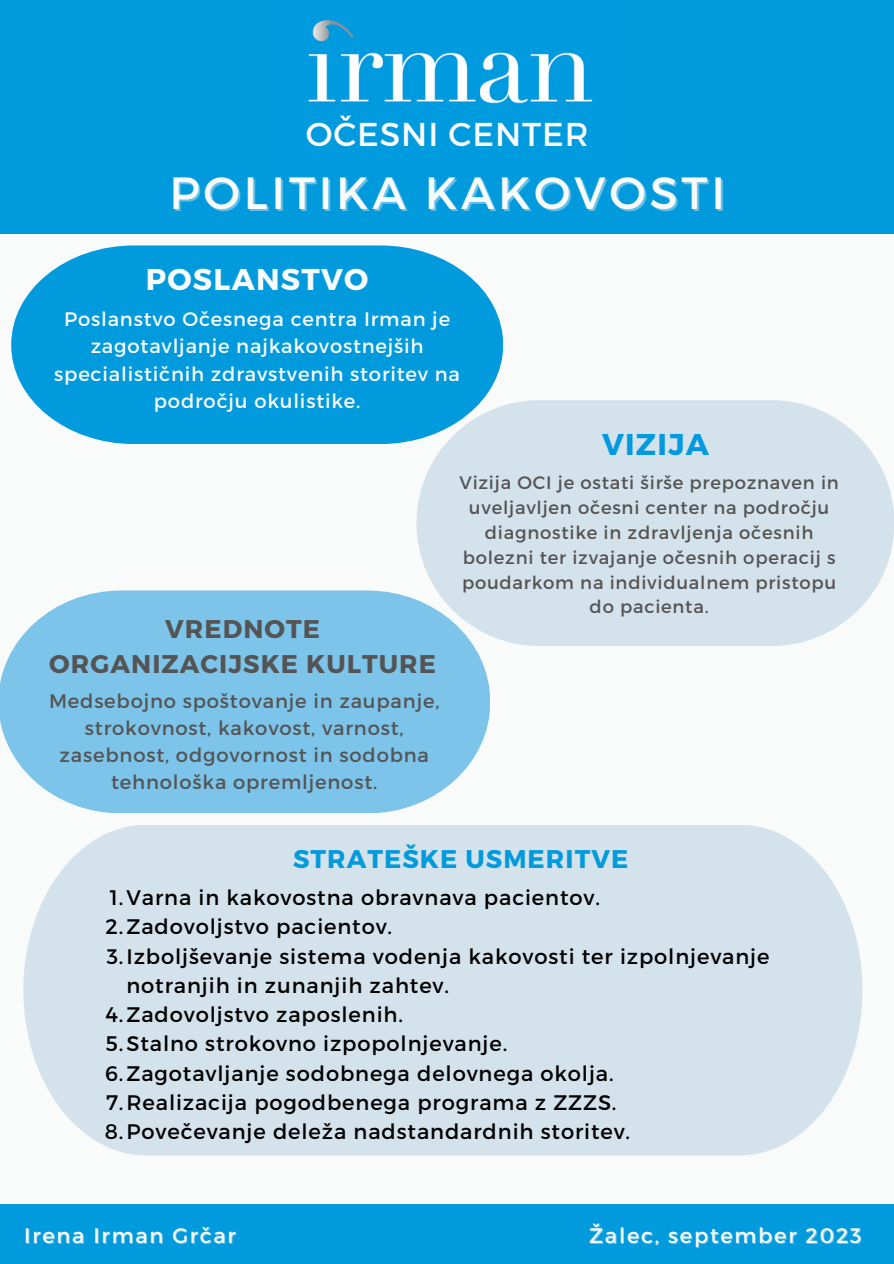
<style>
.page{position:relative;width:894px;height:1264px;background:#fff}
.page>*{position:absolute;margin:0;border:0;box-sizing:border-box;transform-origin:0 0}
.t1{font:45px "Montserrat";letter-spacing:.085em;color:#f9fbfa}
.t2{font:33px "Montserrat";letter-spacing:.025em;color:#f9fbfa}
.t3{font:700 30px "Montserrat";letter-spacing:.04em;color:#f9fbfa}
.t4{font:700 30px "Montserrat";letter-spacing:.04em;color:#019ade}
.t5{font:700 25.5px/35px "Montserrat";letter-spacing:.04em;color:#545454;text-align:center}
.t6{font:700 25.5px "Montserrat";letter-spacing:.04em;color:#009add}
.t7{font:21px/29.2px "Montserrat";letter-spacing:.04em;color:#000}
.t8{font:21px "Montserrat";letter-spacing:.085em;color:#f9fbfa}
.t9{font:19.5px/27px "Montserrat";letter-spacing:.04em;color:#f9fbfa;text-align:center}
.t10{font:19.5px/27px "Montserrat";letter-spacing:.04em;color:#545454;text-align:center}
.t11{font:18px/24.8px "Montserrat";letter-spacing:.04em;color:#545454;text-align:center}
</style>
<div class="page">
<div style="left:0;top:0;width:893px;height:1263px;background:#f9fbfa"></div>
<div style="left:0;top:0;width:893px;height:234px;background:#009add"></div>
<img style="left:308px;top:19px;width:285px;height:85px">
<svg style="left:11px;top:245px;width:492px;height:199px;background:#18a3df"></svg>
<div style="left:416px;top:400px;width:477px;height:246px;background:#d4e2ec;border-radius:123px"></div>
<svg style="left:0;top:590px;width:490px;height:223px;background:#89c9eb"></svg>
<div style="left:23px;top:825px;width:839px;height:330px;background:#d4e2ec"></div>
<div style="left:0;top:1203px;width:893px;height:60px;background:#009add"></div>
<p class="t2" style="left:305px;top:113px;width:284px">OČESNI CENTER</p>
<p class="t1" style="left:169px;top:164px;width:557px">POLITIKA KAKOVOSTI</p>
<p class="t3" style="left:146px;top:259px;width:224px">POSLANSTVO</p>
<p class="t9" style="left:54px;top:305px;width:407px">Poslanstvo Očesnega centra Irman je zagotavljanje najkakovostnejših specialističnih zdravstvenih storitev na področju okulistike.</p>
<p class="t4" style="left:602px;top:424px;width:108px">VIZIJA</p>
<p class="t5" style="left:49px;top:610px;width:388px">VREDNOTE<br>ORGANIZACIJSKE KULTURE</p>
<p class="t10" style="left:49px;top:686px;width:392px">Medsebojno spoštovanje in zaupanje, strokovnost, kakovost, varnost, zasebnost, odgovornost in sodobna tehnološka opremljenost.</p>
<p class="t11" style="left:459px;top:469px;width:381px">Vizija OCI je ostati širše prepoznaven in uveljavljen očesni center na področju diagnostike in zdravljenja očesnih bolezni ter izvajanje očesnih operacij s poudarkom na individualnem pristopu do pacienta.</p>
<p class="t6" style="left:293px;top:842px;width:336px">STRATEŠKE USMERITVE</p>
<p class="t7" style="left:110px;top:881px;width:491px">1.Varna in kakovostna obravnava pacientov.</p>
<p class="t7" style="left:106px;top:911px;width:288px">2.Zadovoljstvo pacientov.</p>
<p class="t7" style="left:126px;top:940px;width:644px;text-indent:-20px">3.Izboljševanje sistema vodenja kakovosti ter izpolnjevanje notranjih in zunanjih zahtev.</p>
<p class="t7" style="left:105px;top:998px;width:299px">4.Zadovoljstvo zaposlenih.</p>
<p class="t7" style="left:106px;top:1028px;width:403px">5.Stalno strokovno izpopolnjevanje.</p>
<p class="t7" style="left:105px;top:1057px;width:510px">6.Zagotavljanje sodobnega delovnega okolja.</p>
<p class="t7" style="left:106px;top:1086px;width:512px">7.Realizacija pogodbenega programa z ZZZS.</p>
<p class="t7" style="left:105px;top:1116px;width:526px">8.Povečevanje deleža nadstandardnih storitev.</p>
<p class="t8" style="left:24px;top:1221px;width:213px">Irena Irman Grčar</p>
<p class="t8" style="left:589px;top:1221px;width:274px">Žalec, september 2023</p>
</div>
